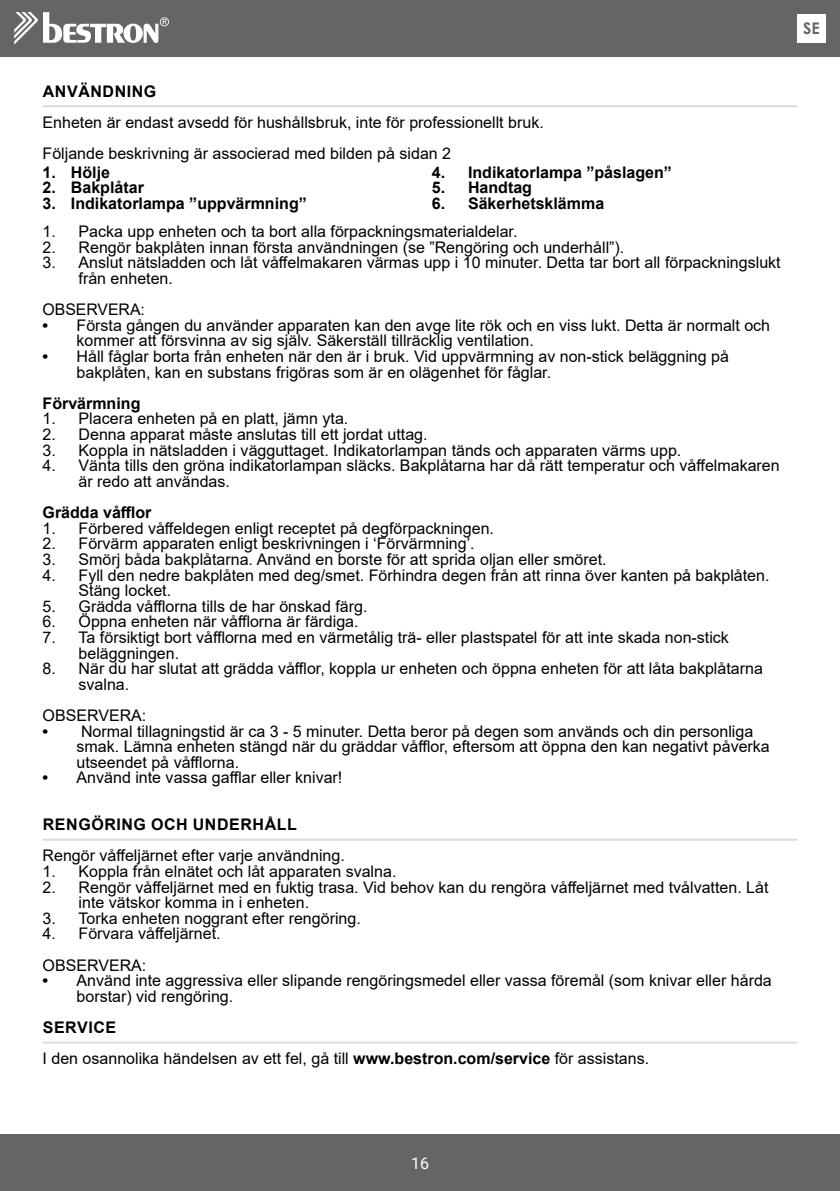
<style>
.page{position:relative;width:840px;height:1191px;background:#fff}
.page>*{position:absolute;margin:0;border:0;box-sizing:border-box;transform-origin:0 0}
.t1{font:16px/15.6px "Arial";color:#000}
.t2{font:700 16px "Arial";color:#000}
.t3{font:700 16px "Arial";letter-spacing:.035em;color:#000}
.t4{font:16px "Roboto";color:#fff}
.t5{font:700 16px "Century Gothic";color:#646567}
.s1{font-weight:700}
</style>
<div class="page">
<hr style="left:43px;top:105px;width:754px;height:2px;background:#d9dadb">
<hr style="left:43px;top:838px;width:754px;height:2px;background:#d9dadb">
<hr style="left:43px;top:1041px;width:754px;height:2px;background:#d9dadb">
<div style="left:0;top:0;width:839px;height:57px;background:#646567"></div>
<div style="left:0;top:1134px;width:839px;height:57px;background:#646567"></div>
<svg style="left:14px;top:12px;width:155px;height:33px"></svg>
<div style="left:797px;top:14px;width:28px;height:29px;background:#fff"></div>
<p class="t3" style="left:43px;top:80px;width:115px">ANVÄNDNING</p>
<p class="t1" style="left:43px;top:107px;width:502px;line-height:31.2px">Enheten är endast avsedd för hushållsbruk, inte för professionellt bruk.<br>Följande beskrivning är associerad med bilden på sidan 2</p>
<p class="t2" style="left:43px;top:161px;width:69px">1. Hölje</p>
<p class="t2" style="left:43px;top:176px;width:103px">2. Bakplåtar</p>
<p class="t2" style="left:43px;top:192px;width:265px">3. Indikatorlampa ”uppvärmning”</p>
<p class="t2" style="left:432px;top:161px;width:241px">4. Indikatorlampa ”påslagen”</p>
<p class="t2" style="left:432px;top:176px;width:102px">5. Handtag</p>
<p class="t2" style="left:432px;top:192px;width:174px">6. Säkerhetsklämma</p>
<p class="t1" style="left:43px;top:224px;width:476px">1. Packa upp enheten och ta bort alla förpackningsmaterialdelar.</p>
<p class="t1" style="left:43px;top:239px;width:583px">2. Rengör bakplåten innan första användningen (se ”Rengöring och underhåll”).</p>
<p class="t1" style="left:79px;top:255px;width:703px;text-indent:-36px">3. Anslut nätsladden och låt våffelmakaren värmas upp i 10 minuter. Detta tar bort all förpackningslukt från enheten.</p>
<p class="t1" style="left:43px;top:302px;width:104px">OBSERVERA:</p>
<p class="t1" style="left:77px;top:317px;width:694px;text-indent:-34px"><span class="s1">•</span> Första gången du använder apparaten kan den avge lite rök och en viss lukt. Detta är normalt och kommer att försvinna av sig själv. Säkerställ tillräcklig ventilation.</p>
<p class="t1" style="left:77px;top:348px;width:653px;text-indent:-34px"><span class="s1">•</span> Håll fåglar borta från enheten när den är i bruk. Vid uppvärmning av non-stick beläggning på bakplåten, kan en substans frigöras som är en olägenhet för fåglar.</p>
<p class="t2" style="left:43px;top:392px;width:99px">Förvärmning</p>
<p class="t1" style="left:43px;top:411px;width:307px">1. Placera enheten på en platt, jämn yta.</p>
<p class="t1" style="left:43px;top:426px;width:386px">2. Denna apparat måste anslutas till ett jordat uttag.</p>
<p class="t1" style="left:43px;top:442px;width:640px">3. Koppla in nätsladden i vägguttaget. Indikatorlampan tänds och apparaten värms upp.</p>
<p class="t1" style="left:79px;top:458px;width:702px;text-indent:-36px">4. Vänta tills den gröna indikatorlampan släcks. Bakplåtarna har då rätt temperatur och våffelmakaren är redo att användas.</p>
<p class="t2" style="left:43px;top:501px;width:110px">Grädda våfflor</p>
<p class="t1" style="left:43px;top:520px;width:452px">1. Förbered våffeldegen enligt receptet på degförpackningen.</p>
<p class="t1" style="left:43px;top:536px;width:433px">2. Förvärm apparaten enligt beskrivningen i ‘Förvärmning’.</p>
<p class="t1" style="left:43px;top:551px;width:565px">3. Smörj båda bakplåtarna. Använd en borste för att sprida oljan eller smöret.</p>
<p class="t1" style="left:79px;top:567px;width:692px;text-indent:-36px">4. Fyll den nedre bakplåten med deg/smet. Förhindra degen från att rinna över kanten på bakplåten.<br>Stäng locket.</p>
<p class="t1" style="left:43px;top:598px;width:326px">5. Grädda våfflorna tills de har önskad färg.</p>
<p class="t1" style="left:43px;top:614px;width:317px">6. Öppna enheten när våfflorna är färdiga.</p>
<p class="t1" style="left:79px;top:629px;width:651px;text-indent:-36px">7. Ta försiktigt bort våfflorna med en värmetålig trä- eller plastspatel för att inte skada non-stick beläggningen.</p>
<p class="t1" style="left:79px;top:660px;width:685px;text-indent:-36px">8. När du har slutat att grädda våfflor, koppla ur enheten och öppna enheten för att låta bakplåtarna svalna.</p>
<p class="t1" style="left:43px;top:707px;width:105px">OBSERVERA:</p>
<p class="t1" style="left:77px;top:723px;width:694px;text-indent:-34px"><span class="s1">•</span> Normal tillagningstid är ca 3 - 5 minuter. Detta beror på degen som används och din personliga smak. Lämna enheten stängd när du gräddar våfflor, eftersom att öppna den kan negativt påverka utseendet på våfflorna.</p>
<p class="t1" style="left:43px;top:770px;width:301px"><span class="s1">•</span> Använd inte vassa gafflar eller knivar!</p>
<p class="t3" style="left:43px;top:813px;width:255px">RENGÖRING OCH UNDERHÅLL</p>
<p class="t1" style="left:43px;top:848px;width:304px">Rengör våffeljärnet efter varje användning.</p>
<p class="t1" style="left:43px;top:863px;width:355px">1. Koppla från elnätet och låt apparaten svalna.</p>
<p class="t1" style="left:79px;top:879px;width:691px;text-indent:-36px">2. Rengör våffeljärnet med en fuktig trasa. Vid behov kan du rengöra våffeljärnet med tvålvatten. Låt inte vätskor komma in i enheten.</p>
<p class="t1" style="left:43px;top:910px;width:319px">3. Torka enheten noggrant efter rengöring.</p>
<p class="t1" style="left:43px;top:918px;width:179px;line-height:31.2px">4. Förvara våffeljärnet.<br>OBSERVERA:</p>
<p class="t1" style="left:77px;top:972px;width:696px;text-indent:-34px"><span class="s1">•</span> Använd inte aggressiva eller slipande rengöringsmedel eller vassa föremål (som knivar eller hårda borstar) vid rengöring.</p>
<p class="t1" style="left:43px;top:1011px;width:607px;line-height:31.2px"><span class="s1">SERVICE<br></span>I den osannolika händelsen av ett fel, gå till <span class="s1">www.bestron.com/service</span> för assistans.</p>
<p class="t5" style="left:802px;top:16px;width:18px">SE</p>
<p class="t4" style="left:411px;top:1151px;width:19px">16</p>
</div>
